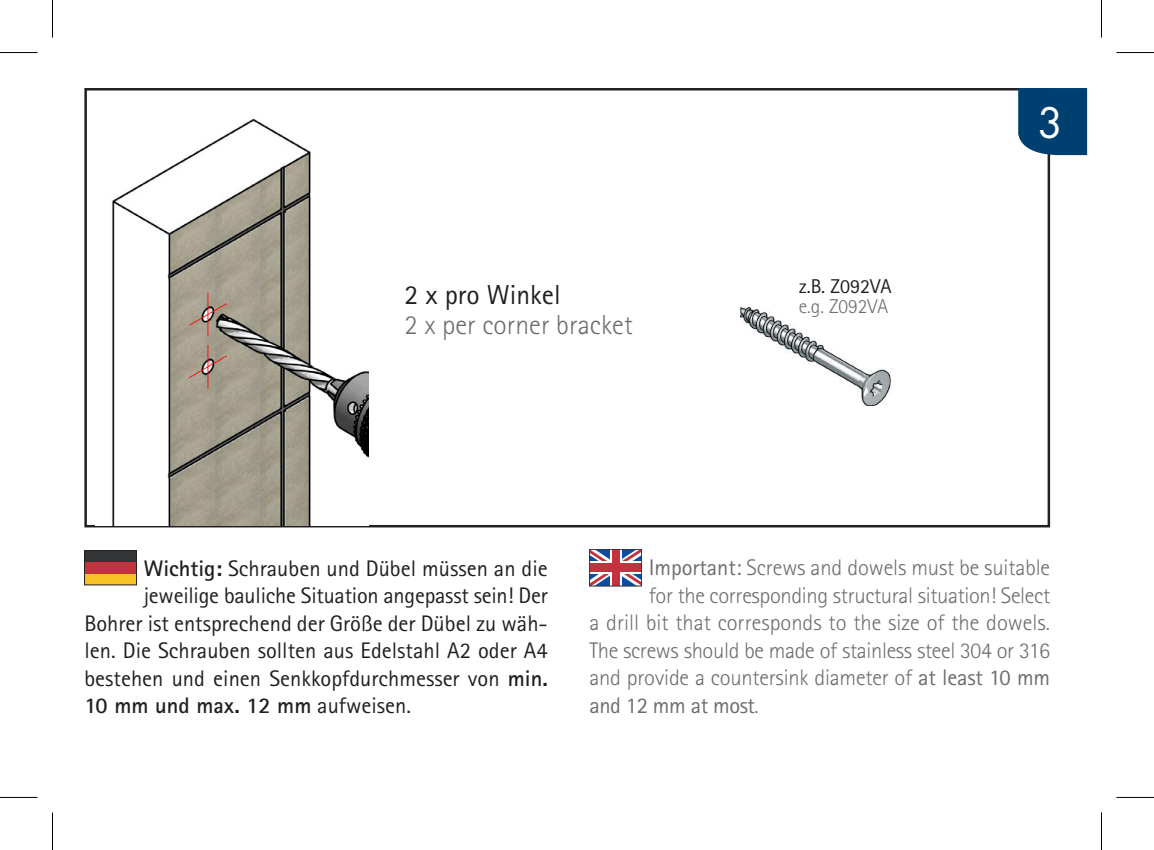
<style>
.page{position:relative;width:1154px;height:850px;background:#fff}
.page>*{position:absolute;margin:0;border:0;box-sizing:border-box;transform-origin:0 0}
.t1{font:40.75px "Futura";color:#fff}
.t2{font:300 27.5px "Rotis Sans Serif";color:#6c6d70}
.t3{font:27.5px "Rotis Sans Serif";color:#231f20}
.t4{font:300 22.5px "Rotis Sans Serif";letter-spacing:-.01em;color:#6c6d70}
.t5{font:22.5px "Rotis Sans Serif";color:#231f20}
.t6{font:700 22.5px "Rotis Sans Serif";color:#231f20}
.t7{font:22.5px "Rotis Sans Serif";letter-spacing:-.02em;color:#6c6d70}
.t8{font:20px "Rotis Sans Serif";color:#231f20}
.t9{font:300 20px "Rotis Sans Serif";color:#6c6d70}
.s1{font-weight:700}
.s2{font-weight:400}
.s3{font-weight:300}
</style>
<div class="page">
<img style="left:741px;top:307px;width:151px;height:98px">
<svg style="left:591px;top:551px;width:49px;height:32px"></svg>
<svg style="left:610px;top:551px;width:11px;height:32px"></svg>
<svg style="left:591px;top:561px;width:49px;height:12px"></svg>
<div style="left:612px;top:549px;width:7px;height:36px;background:#c3323e"></div>
<div style="left:590px;top:563px;width:51px;height:8px;background:#c3323e"></div>
<div style="left:589px;top:549px;width:53px;height:36px;border:1px solid #323436"></div>
<div style="left:85px;top:573px;width:52px;height:11px;background:#f8c425"></div>
<div style="left:85px;top:561px;width:52px;height:12px;background:#c2333e"></div>
<div style="left:85px;top:550px;width:52px;height:11px;background:#323436"></div>
<div style="left:84px;top:550px;width:53px;height:34px;border:1px solid #231f20"></div>
<div style="left:1018px;top:88px;width:69px;height:67px;background:#004071"></div>
<img style="left:112px;top:118px;width:257px;height:407px">
<hr style="left:0;top:52px;width:38px;height:1px;background:#000">
<hr style="left:1116px;top:52px;width:38px;height:1px;background:#000">
<hr style="left:0;top:796px;width:38px;height:1px;background:#000">
<hr style="left:1116px;top:796px;width:38px;height:1px;background:#000">
<hr style="left:52px;top:0;width:1px;height:38px;background:#000">
<hr style="left:52px;top:812px;width:1px;height:37px;background:#000">
<hr style="left:1101px;top:0;width:1px;height:38px;background:#000">
<hr style="left:1101px;top:812px;width:1px;height:37px;background:#000">
<p class="t3" style="left:404px;top:279px;width:158px">2 x pro Winkel</p>
<p class="t2" style="left:404px;top:309px;width:230px">2 x per corner bracket</p>
<p class="t8" style="left:799px;top:274px;width:94px">z.B. Z092VA</p>
<p class="t9" style="left:799px;top:294px;width:91px">e.g. Z092VA</p>
<h1 class="t1" style="left:1038px;top:95px;width:27px">3</h1>
<p class="t5" style="left:144px;top:554px;width:405px"><span class="s1">Wichtig:</span> Schrauben und Dübel müssen an die</p>
<p class="t5" style="left:144px;top:582px;width:405px">jeweilige bauliche Situation angepasst sein! Der</p>
<p class="t5" style="left:84px;top:609px;width:465px">Bohrer ist entsprechend der Größe der Dübel zu wäh-</p>
<p class="t5" style="left:84px;top:637px;width:465px">len. Die Schrauben sollten aus Edelstahl A2 oder A4</p>
<p class="t5" style="left:84px;top:664px;width:465px">bestehen und einen Senkkopfdurchmesser von <span class="s1">min.</span></p>
<p class="t6" style="left:84px;top:691px;width:328px">10 mm und max. 12 mm <span class="s2">aufweisen.</span></p>
<p class="t4" style="left:649px;top:554px;width:403px"><span class="s2">Important:</span> Screws and dowels must be suitable</p>
<p class="t4" style="left:649px;top:582px;width:403px">for the corresponding structural situation! Select</p>
<p class="t4" style="left:589px;top:609px;width:462px">a drill bit that corresponds to the size of the dowels.</p>
<p class="t4" style="left:589px;top:637px;width:462px">The screws should be made of stainless steel 304 or 316</p>
<p class="t4" style="left:589px;top:664px;width:462px">and provide a countersink diameter of <span class="s2">at least 10 mm</span></p>
<p class="t7" style="left:589px;top:691px;width:171px">and 12 mm at most<span class="s3">.</span></p>
</div>
